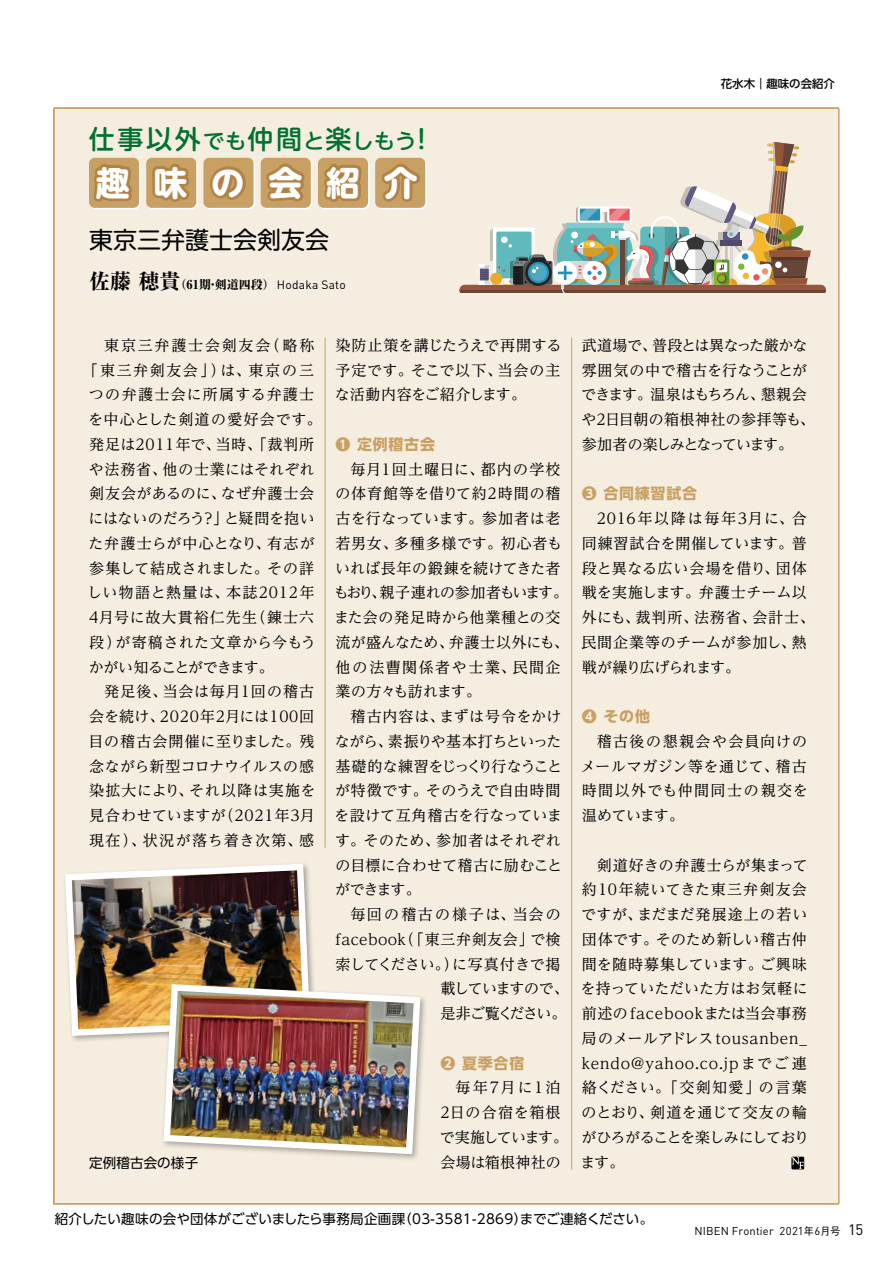
<style>
.page{position:relative;width:893px;height:1263px;background:#fff}
.page>*{position:absolute;margin:0;border:0;box-sizing:border-box;transform-origin:0 0}
.t1{font:700 33.9px "UD Shin M Go Pro";letter-spacing:.7em;color:#fff}
.t2{font:500 26.1px "UD Shin M Go Pro";letter-spacing:.1em;color:#007130}
.t3{font:24px "UD Shin M Go Pro";color:#000}
.t4{font:15px/24.8px "UD Reimin Pr 6 N";letter-spacing:.035em;color:#000;text-align:justify}
.t5{font:15px/24.8px "UD Reimin Pr 6 N";letter-spacing:-.02em;color:#000}
.t6{font:15px "UD Reimin Pr 6 N";letter-spacing:.09em;color:#000}
.t7{font:15px "UD Reimin Pr 6 N";letter-spacing:.065em;color:#000}
.t8{font:15px "UD Reimin Pr 6 N";letter-spacing:.07em;color:#000}
.t9{font:700 15px "UD Shin Go Pr 6 N";letter-spacing:.05em;color:#c9a063}
.t10{font:15px "UD Reimin Pr 6 N";letter-spacing:-.015em;color:#000}
.t11{font:15px "UD Reimin Pr 6 N";letter-spacing:.105em;color:#000}
.t12{font:15px "UD Reimin Pr 6 N";letter-spacing:.015em;color:#000}
.t13{font:15px "UD Reimin Pr 6 N";letter-spacing:.005em;color:#000}
.t14{font:15px "UD Reimin Pr 6 N";letter-spacing:.06em;color:#000}
.t15{font:15px "UD Reimin Pr 6 N";letter-spacing:.12em;color:#000}
.t16{font:15px "UD Reimin Pr 6 N";letter-spacing:-.075em;color:#000}
.t17{font:15px "UD Reimin Pr 6 N";letter-spacing:.135em;color:#000}
.t18{font:15px "UD Reimin Pr 6 N";letter-spacing:-.08em;color:#000}
.t19{font:15px "UD Reimin Pr 6 N";letter-spacing:-.085em;color:#000}
.t20{font:13.5px "UD Shin Go Pro";letter-spacing:.025em;color:#000}
.t21{font:13.5px "UD Shin Go Pr 6 N";letter-spacing:.01em;color:#000}
.t22{font:12px "DIN";letter-spacing:.015em;color:#000}
.t23{font:500 11.4px "UD Shin Go Pr 6 N";color:#000}
.t24{font:11.25px "DIN";letter-spacing:.015em;color:#000}
.s1{font-size:21.15px}
.s2{font-family:"Ryumin Pr 6";font-weight:800;font-size:21px}
.s3{font-family:"Ryumin Pr 6";font-weight:800}
.s4{font-family:"Ryumin Std Heavy KO";font-size:12.3px}
.s5{font-family:"Gothic BBB Pro";font-weight:500;font-size:10.5px}
.s6{font-size:15px}
</style>
<div class="page">
<div style="left:53px;top:107px;width:787px;height:1098px;background:#f5ede0"></div>
<hr style="left:54px;top:107px;width:785px;height:2px;background:#c9a063">
<svg style="left:148px;top:159px;width:50px;height:50px"></svg>
<div style="left:205px;top:159px;width:50px;height:50px;background:#fff;border-radius:6px"></div>
<div style="left:262px;top:159px;width:50px;height:50px;background:#fff;border-radius:6px"></div>
<div style="left:319px;top:159px;width:51px;height:50px;background:#fcfaf7;border-radius:6px"></div>
<svg style="left:377px;top:159px;width:50px;height:50px"></svg>
<div style="left:146px;top:158px;width:50px;height:50px;background:#c9a063;border-radius:6px"></div>
<div style="left:203px;top:158px;width:51px;height:50px;background:#c9a063;border-radius:6px"></div>
<div style="left:261px;top:158px;width:50px;height:50px;background:#c9a063;border-radius:6px"></div>
<div style="left:318px;top:158px;width:50px;height:50px;background:#c9a063;border-radius:6px"></div>
<div style="left:375px;top:158px;width:50px;height:50px;background:#c9a063;border-radius:6px"></div>
<svg style="left:84px;top:107px;width:108px;height:146px;background:#e3d0b4"></svg>
<svg style="left:210px;top:166px;width:36px;height:34px"></svg>
<svg style="left:266px;top:163px;width:39px;height:39px"></svg>
<svg style="left:317px;top:161px;width:45px;height:44px"></svg>
<svg style="left:377px;top:159px;width:43px;height:43px"></svg>
<svg style="left:459px;top:142px;width:367px;height:150px;background:#cfcbbd"></svg>
<svg style="left:791px;top:1157px;width:13px;height:12px"></svg>
<svg style="left:792px;top:1157px;width:11px;height:12px"></svg>
<hr style="left:325px;top:338px;width:1px;height:510px;background:#c9a063">
<hr style="left:571px;top:338px;width:1px;height:831px;background:#c9a063">
<div style="left:161px;top:981px;width:267px;height:181px;background:#f5ede0"></div>
<img style="left:62px;top:860px;width:355px;height:291px">
<img style="left:160px;top:981px;width:264px;height:176px">
<h2 class="t2" style="left:89px;top:118px;width:347px">仕事以外<span class="s1">でも</span>仲間<span class="s1">と</span>楽<span class="s1">しもう</span>！</h2>
<h1 class="t1" style="left:96px;top:155px;width:323px">趣味の会紹介</h1>
<h3 class="t3" style="left:89px;top:220px;width:241px">東京三弁護士会剣友会</h3>
<p class="t22" style="left:89px;top:277px;width:258px"><span class="s2">佐藤穂貴</span><span class="s3">（</span><span class="s4">61</span><span class="s3">期・剣道四段）</span> Hodaka Sato</p>
<p class="t15" style="left:104px;top:333px;width:212px">東京三弁護士会剣友会（略称</p>
<p class="t11" style="left:83px;top:358px;width:233px">「東三弁剣友会」）は、東京の三</p>
<p class="t6" style="left:89px;top:382px;width:227px">つの弁護士会に所属する弁護士</p>
<p class="t7" style="left:88px;top:407px;width:235px">を中心とした剣道の愛好会です。</p>
<p class="t4" style="left:89px;top:431px;width:227px">発足は2011年で、当時、「裁判所</p>
<p class="t4" style="left:89px;top:456px;width:227px">や法務省、他の士業にはそれぞれ</p>
<p class="t4" style="left:89px;top:481px;width:226px">剣友会があるのに、なぜ弁護士会</p>
<p class="t10" style="left:88px;top:506px;width:228px">にはないのだろう？」と疑問を抱い</p>
<p class="t7" style="left:88px;top:531px;width:228px">た弁護士らが中心となり、有志が</p>
<p class="t12" style="left:89px;top:556px;width:227px">参集して結成されました。その詳</p>
<p class="t6" style="left:87px;top:580px;width:229px">しい物語と熱量は、本誌2012年</p>
<p class="t8" style="left:89px;top:605px;width:227px">4月号に故大貫裕仁先生（錬士六</p>
<p class="t4" style="left:89px;top:629px;width:228px">段）が寄稿された文章から今もう</p>
<p class="t16" style="left:89px;top:655px;width:187px">かがい知ることができます。</p>
<p class="t8" style="left:104px;top:679px;width:211px">発足後、当会は毎月1回の稽古</p>
<p class="t4" style="left:89px;top:703px;width:227px">会を続け、2020年2月には100回</p>
<p class="t4" style="left:89px;top:728px;width:227px">目の稽古会開催に至りました。残</p>
<p class="t13" style="left:89px;top:754px;width:226px">念ながら新型コロナウイルスの感</p>
<p class="t14" style="left:89px;top:778px;width:228px">染拡大により、それ以降は実施を</p>
<p class="t4" style="left:89px;top:802px;width:227px">見合わせていますが（2021年3月</p>
<p class="t6" style="left:89px;top:828px;width:226px">現在）、状況が落ち着き次第、感</p>
<p class="t21" style="left:89px;top:1152px;width:110px">定例稽古会の様子</p>
<p class="t4" style="left:335px;top:332px;width:228px">染防止策を講じたうえで再開する予定です。そこで以下、当会の主な活動内容をご紹介します。</p>
<p class="t9" style="left:336px;top:432px;width:101px">❶ 定例稽古会</p>
<p class="t4" style="left:334px;top:456px;width:236px;text-align:left;text-indent:17px">毎月1回土曜日に、都内の学校の体育館等を借りて約2時間の稽古を行なっています。参加者は老若男女、多種多様です。初心者もいれば長年の鍛錬を続けてきた者もおり、親子連れの参加者もいます。また会の発足時から他業種との交流が盛んなため、弁護士以外にも、他の法曹関係者や士業、民間企業の方々も訪れます。</p>
<p class="t4" style="left:334px;top:703px;width:229px;text-indent:16px">稽古内容は、まずは号令をかけながら、素振りや基本打ちといった基礎的な練習をじっくり行なうことが特徴です。そのうえで自由時間を設けて互角稽古を行なっています。そのため、参加者はそれぞれの目標に合わせて稽古に励むことができます。</p>
<p class="t17" style="left:351px;top:902px;width:212px">毎回の稽古の様子は、当会の</p>
<p class="t4" style="left:336px;top:926px;width:227px">facebook（「東三弁剣友会」で検</p>
<p class="t5" style="left:336px;top:951px;width:226px">索してください。）に写真付きで掲</p>
<p class="t18" style="left:441px;top:976px;width:130px">載していますので、</p>
<p class="t19" style="left:441px;top:1001px;width:127px">是非ご覧ください。</p>
<p class="t9" style="left:441px;top:1051px;width:85px">❷ 夏季合宿</p>
<p class="t4" style="left:440px;top:1075px;width:130px;text-align:center">毎年7月に1泊<br>2日の合宿を箱根で実施しています。会場は箱根神社の</p>
<p class="t23" style="left:721px;top:74px;width:115px">花水木｜趣味の会紹介</p>
<p class="t5" style="left:581px;top:332px;width:235px">武道場で、普段とは異なった厳かな雰囲気の中で稽古を行なうことができます。温泉はもちろん、懇親会や2日目朝の箱根神社の参拝等も、参加者の楽しみとなっています。</p>
<p class="t9" style="left:582px;top:481px;width:117px">❸ 合同練習試合</p>
<p class="t4" style="left:582px;top:505px;width:235px;text-align:left;text-indent:15px">2016年以降は毎年3月に、合同練習試合を開催しています。普段と異なる広い会場を借り、団体戦を実施します。弁護士チーム以外にも、裁判所、法務省、会計士、民間企業等のチームが参加し、熱戦が繰り広げられます。</p>
<p class="t9" style="left:582px;top:704px;width:70px">❹ その他</p>
<p class="t4" style="left:581px;top:728px;width:229px;text-indent:16px">稽古後の懇親会や会員向けのメールマガジン等を通じて、稽古時間以外でも仲間同士の親交を温めています。</p>
<p class="t4" style="left:581px;top:852px;width:230px;text-align:left;text-indent:16px">剣道好きの弁護士らが集まって約10年続いてきた東三弁剣友会ですが、まだまだ発展途上の若い団体です。そのため新しい稽古仲間を随時募集しています。ご興味を持っていただいた方はお気軽に前述のfacebookまたは当会事務局のメールアドレスtousanben_ kendo@yahoo.co.jpまでご連絡ください。「交剣知愛」の言葉のとおり、剣道を通じて交友の輪がひろがることを楽しみにしており</p>
<p class="t20" style="left:55px;top:1208px;width:600px">紹介したい趣味の会や団体がございましたら事務局企画課（03-3581-2869）までご連絡ください。</p>
<p class="t24" style="left:694px;top:1224px;width:170px">NIBEN Frontier 2021<span class="s5">年</span>6<span class="s5">月号</span> <span class="s6">15</span></p>
</div>
